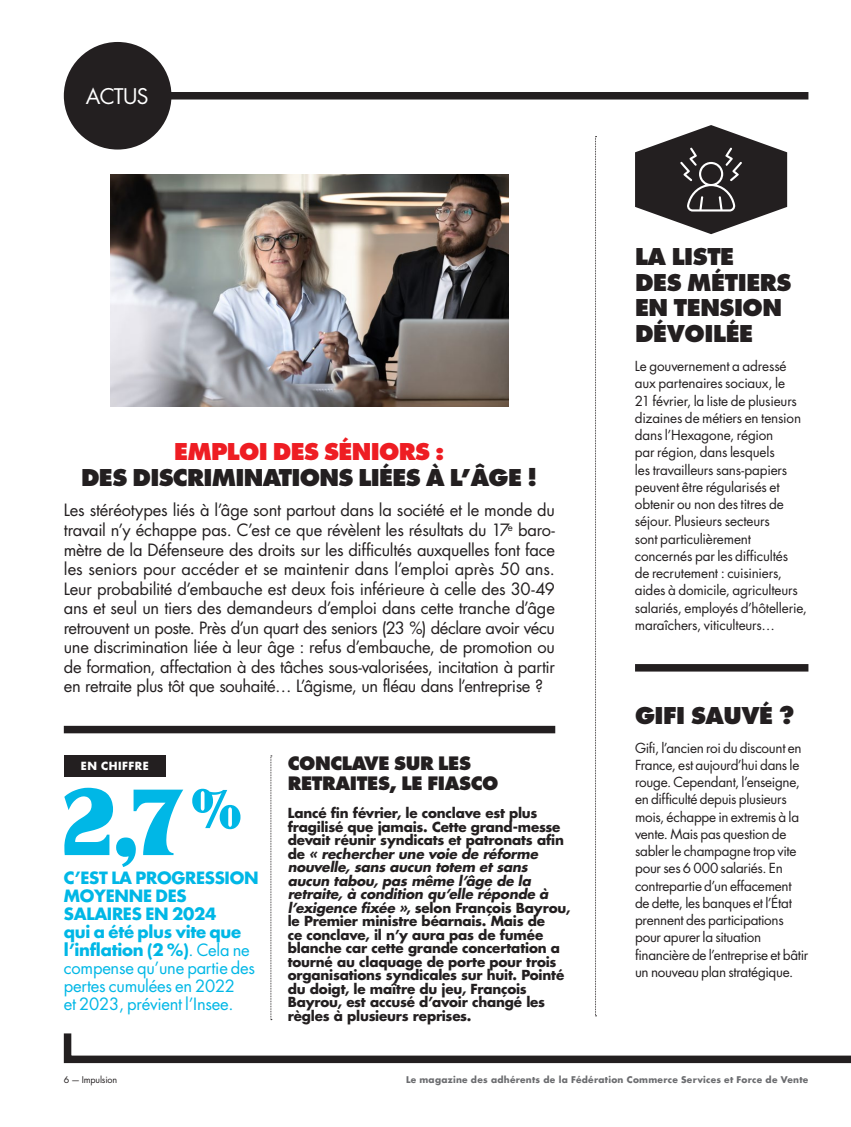
<style>
.page{position:relative;width:851px;height:1127px;background:#fff}
.page>*{position:absolute;margin:0;border:0;box-sizing:border-box;transform-origin:0 0}
.t1{font:90px "ARB 187 Moderne Caps AUG47 CAS Normal";color:#00b7e6;scale:.95 1}
.t2{font:800 22.5px/25.5px "Futura Std";letter-spacing:-.02em;color:#231f20}
.t3{font:800 22.5px "Futura Std";letter-spacing:-.03em;color:#ee1d23}
.t4{font:21px "Futura Std";letter-spacing:-.035em;color:#fff}
.t5{font:800 18px/19.5px "Futura Std";letter-spacing:-.02em;color:#231f20}
.t6{font:16.5px/19.5px "Futura Std";letter-spacing:-.025em;color:#231f20;text-align:justify}
.t7{font:700 16.5px/18px "Futura Std";letter-spacing:-.015em;color:#00b7e6}
.t8{font:13.5px/17.2px "Futura Std";letter-spacing:-.015em;color:#231f20}
.t9{font:700 13.5px/13.5px "Futura Std";letter-spacing:-.015em;color:#231f20}
.t10{font:700 10.95px "Futura Std";letter-spacing:.045em;color:#fff}
.t11{font:700 9px "Futura Std";letter-spacing:.03em;color:#6c6d70}
.t12{font:9px "Futura Std";letter-spacing:-.015em;color:#231f20}
.s1{font-weight:400}
.s2{font-style:italic}
</style>
<div class="page">
<div style="left:64px;top:42px;width:107px;height:108px;background:#231f20;border-radius:50%"></div>
<img style="left:110px;top:175px;width:398px;height:231px">
<svg style="left:270px;top:755px;width:2px;height:265px"></svg>
<svg style="left:595px;top:136px;width:1px;height:880px"></svg>
<div style="left:64px;top:726px;width:491px;height:7px;background:#231f20"></div>
<div style="left:164px;top:92px;width:644px;height:7px;background:#231f20"></div>
<div style="left:64px;top:755px;width:102px;height:22px;background:#231f20"></div>
<svg style="left:63px;top:1033px;width:787px;height:31px"></svg>
<div style="left:635px;top:664px;width:173px;height:7px;background:#231f20"></div>
<svg style="left:635px;top:125px;width:152px;height:109px"></svg>
<h3 class="t4" style="left:86px;top:83px;width:64px">ACTUS</h3>
<h2 class="t3" style="left:174px;top:438px;width:272px">EMPLOI DES SÉNIORS :</h2>
<h2 class="t2" style="left:81px;top:465px;width:458px">DES DISCRIMINATIONS LIÉES À L’ÂGE !</h2>
<p class="t6" style="left:64px;top:501px;width:492px">Les stéréotypes liés à l’âge sont partout dans la société et le monde du travail n’y échappe pas. C’est ce que révèlent les résultats du 17<sup>e</sup> baro&shy;mètre de la Défenseure des droits sur les difficultés auxquelles font face les seniors pour accéder et se maintenir dans l’emploi après 50 ans.<br>Leur probabilité d’embauche est deux fois inférieure à celle des 30-49 ans et seul un tiers des demandeurs d’emploi dans cette tranche d’âge retrouvent un poste. Près d’un quart des seniors (23 %) déclare avoir vécu une discrimination liée à leur âge : refus d’embauche, de promotion ou de formation, affectation à des tâches sous-valorisées, incitation à partir en retraite plus tôt que souhaité… L’âgisme, un fléau dans l’entreprise ?</p>
<p class="t10" style="left:81px;top:759px;width:69px">EN CHIFFRE</p>
<h1 class="t1" style="left:62px;top:781px;width:192px">2,7<sup>%</sup></h1>
<p class="t7" style="left:64px;top:868px;width:196px">C’EST LA PROGRESSION<br>MOYENNE DES<br>SALAIRES EN 2024<br>qui a été plus vite que l’inflation (2 %)<span class="s1">. Cela ne compense qu’une partie des pertes cumulées en 2022<br>et 2023, prévient l’Insee.</span></p>
<h3 class="t5" style="left:288px;top:754px;width:212px">CONCLAVE SUR LES<br>RETRAITES, LE FIASCO</h3>
<p class="t9" style="left:288px;top:806px;width:284px">Lancé fin février, le conclave est plus fragilisé que jamais. Cette grand-messe devait réunir syndicats et patronats afin de <span class="s2">« rechercher une voie de réforme nouvelle, sans aucun totem et sans aucun tabou, pas même l’âge de la retraite, à condition qu’elle réponde à l’exigence fixée »</span>, selon François Bayrou, le Premier ministre béarnais. Mais de<br>ce conclave, il n’y aura pas de fumée blanche car cette grande concertation a tourné au claquage de porte pour trois organisations syndicales sur huit. Pointé du doigt, le maître du jeu, François Bayrou, est accusé d’avoir changé les règles à plusieurs reprises.</p>
<h2 class="t2" style="left:635px;top:244px;width:158px">LA LISTE<br>DES MÉTIERS<br>EN TENSION<br>DÉVOILÉE</h2>
<p class="t8" style="left:634px;top:358px;width:173px">Le gouvernement a adressé aux partenaires sociaux, le<br>21 février, la liste de plusieurs dizaines de métiers en tension dans l’Hexagone, région<br>par région, dans lesquels<br>les travailleurs sans-papiers peuvent être régularisés et obtenir ou non des titres de séjour. Plusieurs secteurs<br>sont particulièrement concernés par les difficultés<br>de recrutement : cuisiniers, aides à domicile, agriculteurs salariés, employés d’hôtellerie, maraîchers, viticulteurs…</p>
<h2 class="t2" style="left:635px;top:703px;width:161px">GIFI SAUVÉ ?</h2>
<p class="t8" style="left:635px;top:739px;width:175px">Gifi, l’ancien roi du discount en<br>France, est aujourd’hui dans le rouge. Cependant, l’enseigne, en difficulté depuis plusieurs mois, échappe in extremis à la vente. Mais pas question de sabler le champagne trop vite pour ses 6 000 salariés. En contrepartie d’un effacement de dette, les banques et l’État prennent des participations pour apurer la situation financière de l’entreprise et bâtir un nouveau plan stratégique.</p>
<p class="t12" style="left:64px;top:1074px;width:55px">6 — Impulsion</p>
<p class="t11" style="left:406px;top:1074px;width:404px">Le magazine des adhérents de la Fédération Commerce Services et Force de Vente</p>
</div>
